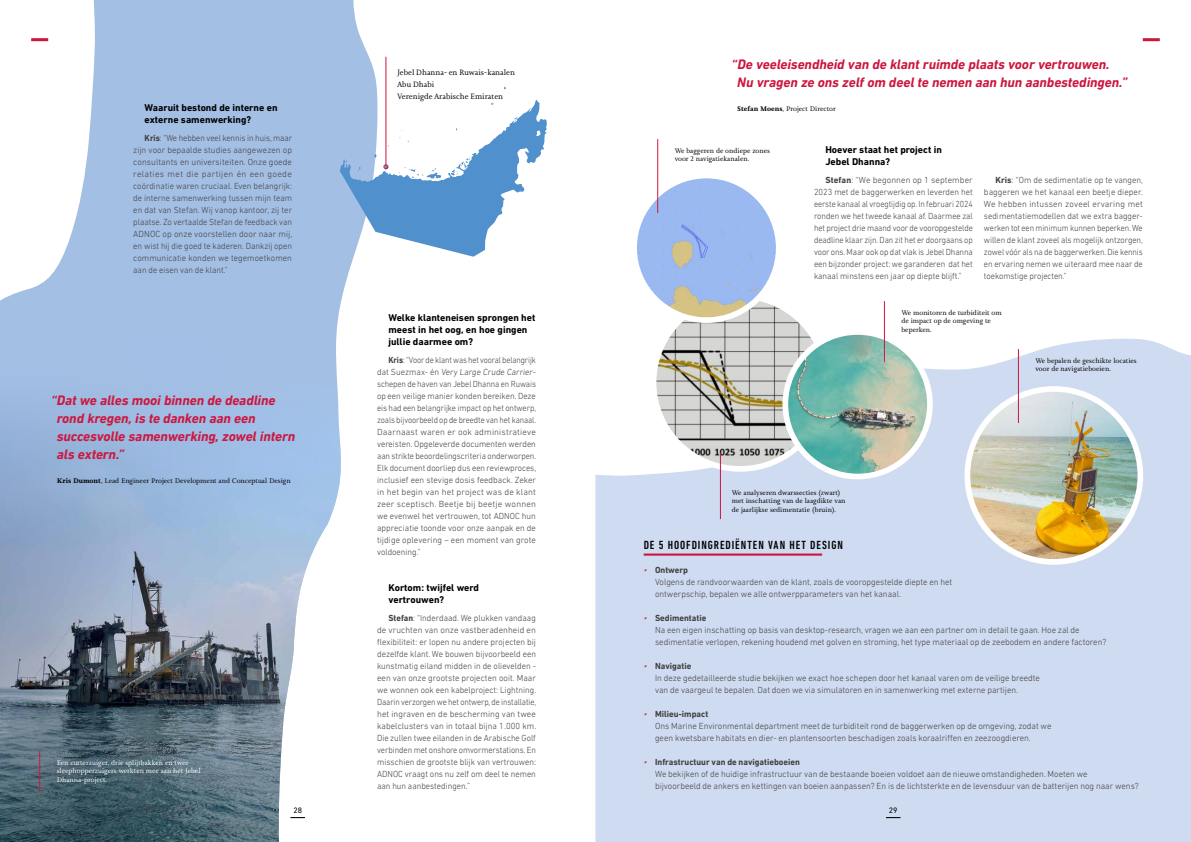
<style>
.page{position:relative;width:1191px;height:842px;background:#fff}
.page>*{position:absolute;margin:0;border:0;box-sizing:border-box;transform-origin:0 0}
.t1{font:italic 700 14px/18px "DIN Next LT Pro";letter-spacing:-.005em;color:#cd163f}
.t2{font:500 condensed 12px "DIN Next LT Pro";letter-spacing:.075em;color:#000}
.t3{font:700 10px/12px "DIN Next LT Pro";color:#000}
.t4{font:300 9px/12px "DIN Next LT Pro";color:#414042}
.t5{font:300 9px/12px "DIN Next LT Pro";color:#414042;text-align:justify;scale:.9 1}
.t6{font:300 9px/12px "DIN Next LT Pro";color:#414042;text-align:justify;scale:.96 1}
.t7{font:300 9px/12px "DIN Next LT Pro";color:#414042;text-align:justify;scale:.93 1}
.t8{font:8px/12px "Joanna Nova";color:#000}
.t9{font:8px "DIN Next LT Pro";color:#000101}
.t10{font:7px/8.4px "Joanna Nova";color:#000}
.t11{font:7px/8.4px "Joanna Nova";color:#fff}
.s1{font-weight:700}
.s2{color:#d1394a}
</style>
<div class="page">
<div style="left:595px;top:339px;width:596px;height:503px;background:#cfdbf0"></div>
<svg style="left:0;top:0;width:377px;height:350px;fill:#a4bfe4"></svg>
<img style="left:0;top:350px;width:341px;height:492px">
<hr style="left:643px;top:553px;width:179px;height:3px;background:#cd163f">
<img style="left:653px;top:301px;width:172px;height:168px">
<div style="left:650px;top:293px;width:179px;height:179px;border:6px solid #fff;border-radius:50%"></div>
<img style="left:785px;top:332px;width:145px;height:144px;border-radius:72px">
<div style="left:782px;top:329px;width:150px;height:150px;border:6px solid #fff;border-radius:50%"></div>
<img style="left:634px;top:176px;width:144px;height:144px;border-radius:72px">
<div style="left:631px;top:173px;width:150px;height:150px;border:6px solid #fff;border-radius:50%"></div>
<img style="left:967px;top:389px;width:173px;height:173px;border-radius:86px">
<div style="left:964px;top:386px;width:179px;height:179px;border:6px solid #fff;border-radius:50%"></div>
<hr style="left:386px;top:57px;width:1px;height:108px;background:#cd163f">
<svg style="left:340px;top:99px;width:207px;height:158px"></svg>
<hr style="left:1018px;top:349px;width:1px;height:74px;background:#cd163f">
<hr style="left:884px;top:301px;width:1px;height:61px;background:#cd163f">
<hr style="left:720px;top:453px;width:1px;height:66px;background:#cd163f">
<hr style="left:657px;top:139px;width:1px;height:74px;background:#cd163f">
<hr style="left:39px;top:751px;width:1px;height:41px;background:#cd163f">
<hr style="left:1142px;top:38px;width:17px;height:3px;background:#cd163f">
<hr style="left:31px;top:38px;width:17px;height:3px;background:#cd163f">
<svg style="left:290px;top:817px;width:15px;height:1px"></svg>
<svg style="left:886px;top:817px;width:14px;height:1px"></svg>
<p class="t3" style="left:145px;top:101px;width:134px">Waaruit bestond de interne en externe samenwerking?</p>
<p class="t7" style="left:133px;top:132px;width:172px;text-indent:11px"><span class="s1">Kris</span>: “We hebben veel kennis in huis, maar zijn voor bepaalde studies aangewezen op consultants en universiteiten. Onze goede relaties met die partijen én een goede coördinatie waren cruciaal. Even belangrijk: de interne samenwerking tussen mijn team en dat van Stefan. Wij vanop kantoor, zij ter plaatse. Zo vertaalde Stefan de feedback van ADNOC op onze voorstellen door naar mij, en wist hij die goed te kaderen. Dankzij open communicatie konden we tegemoetkomen aan de eisen van de klant.”</p>
<h1 class="t1" style="left:57px;top:391px;width:240px;text-indent:-6px">“Dat we alles mooi binnen de deadline rond kregen, is te danken aan een succesvolle samenwerking, zowel intern als extern.”</h1>
<p class="t10" style="left:57px;top:476px;width:235px"><span class="s1">Kris Dumont</span>, Lead Engineer Project Development and Conceptual Design</p>
<p class="t11" style="left:57px;top:758px;width:145px">Een cutterzuiger, drie splijtbakken en twee sleephopperzuigers werkten mee aan het Jebel<br>Dhanna-project.</p>
<p class="t8" style="left:397px;top:66px;width:119px">Jebel Dhanna- en Ruwais-kanalen<br>Abu Dhabi<br>Verenigde Arabische Emiraten</p>
<p class="t3" style="left:388px;top:311px;width:148px">Welke klanteneisen sprongen het meest in het oog, en hoe gingen jullie daarmee om?</p>
<p class="t5" style="left:377px;top:354px;width:178px;text-indent:11px"><span class="s1">Kris</span>: “Voor de klant was het vooral belangrijk dat Suezmax- én Very Large Crude Carrier&shy;schepen de haven van Jebel Dhanna en Ruwais op een veilige manier konden bereiken. Deze eis had een belangrijke impact op het ontwerp, zoals bijvoorbeeld op de breedte van het kanaal.<br>Daarnaast waren er ook administratieve vereisten. Opgeleverde documenten werden aan strikte beoordelingscriteria onderworpen.<br>Elk document doorliep dus een reviewproces, inclusief een stevige dosis feedback. Zeker in het begin van het project was de klant zeer sceptisch. Beetje bij beetje wonnen we evenwel het vertrouwen, tot ADNOC hun appreciatie toonde voor onze aanpak en de tijdige oplevering – een moment van grote voldoening.”</p>
<p class="t3" style="left:388px;top:581px;width:92px">Kortom: twijfel werd vertrouwen?</p>
<p class="t6" style="left:377px;top:612px;width:167px;text-indent:11px"><span class="s1">Stefan</span>: “Inderdaad. We plukken vandaag de vruchten van onze vastberadenheid en flexibiliteit: er lopen nu andere projecten bij dezelfde klant. We bouwen bijvoorbeeld een kunstmatig eiland midden in de olievelden - een van onze grootste projecten ooit. Maar we wonnen ook een kabelproject: Lightning.<br>Daarin verzorgen we het ontwerp, de installatie, het ingraven en de bescherming van twee kabelclusters van in totaal bijna 1.000 km.<br>Die zullen twee eilanden in de Arabische Golf verbinden met onshore omvormerstations. En misschien de grootste blijk van vertrouwen:<br>ADNOC vraagt ons nu zelf om deel te nemen aan hun aanbestedingen.”</p>
<h1 class="t1" style="left:737px;top:55px;width:391px;text-indent:-6px">“De veeleisendheid van de klant ruimde plaats voor vertrouwen.<br>Nu vragen ze ons zelf om deel te nemen aan hun aanbestedingen.”</h1>
<p class="t10" style="left:737px;top:104px;width:100px"><span class="s1">Stefan Moens</span>, Project Director</p>
<p class="t3" style="left:825px;top:143px;width:118px">Hoever staat het project in<br>Jebel Dhanna?</p>
<p class="t4" style="left:814px;top:174px;width:160px;text-align:justify;text-indent:11px"><span class="s1">Stefan</span>: “We begonnen op 1 september 2023 met de baggerwerken en leverden het eerste kanaal al vroegtijdig op. In februari 2024 ronden we het tweede kanaal af. Daarmee zal het project drie maand voor de vooropgestelde deadline klaar zijn. Dan zit het er doorgaans op voor ons. Maar ook op dat vlak is Jebel Dhanna een bijzonder project: we garanderen dat het kanaal minstens een jaar op diepte blijft.”</p>
<p class="t4" style="left:984px;top:174px;width:160px;text-align:justify;text-indent:11px"><span class="s1">Kris</span>: “Om de sedimentatie op te vangen, baggeren we het kanaal een beetje dieper.<br>We hebben intussen zoveel ervaring met sedimentatiemodellen dat we extra bagger&shy;werken tot een minimum kunnen beperken. We willen de klant zoveel als mogelijk ontzorgen, zowel vóór als na de baggerwerken. Die kennis en ervaring nemen we uiteraard mee naar de toekomstige projecten.”</p>
<p class="t10" style="left:674px;top:146px;width:97px">We baggeren de ondiepe zones voor 2 navigatiekanalen.</p>
<p class="t10" style="left:732px;top:488px;width:115px">We analyseren dwarssecties (zwart) met inschatting van de laagdikte van de jaarlijkse sedimentatie (bruin).</p>
<p class="t10" style="left:901px;top:308px;width:102px">We monitoren de turbiditeit om de impact op de omgeving te beperken.</p>
<p class="t10" style="left:1035px;top:356px;width:103px">We bepalen de geschikte locaties voor de navigatieboeien.</p>
<h2 class="t2" style="left:643px;top:538px;width:201px">DE 5 HOOFDINGREDIËNTEN VAN HET DESIGN</h2>
<p class="t4" style="left:655px;top:564px;width:299px;text-indent:-11px"><span class="s2">•</span> <span class="s1">Ontwerp<br></span>Volgens de randvoorwaarden van de klant, zoals de vooropgestelde diepte en het ontwerpschip, bepalen we alle ontwerpparameters van het kanaal.</p>
<p class="t4" style="left:655px;top:612px;width:453px;text-indent:-11px"><span class="s2">•</span> <span class="s1">Sedimentatie<br></span>Na een eigen inschatting op basis van desktop-research, vragen we aan een partner om in detail te gaan. Hoe zal de sedimentatie verlopen, rekening houdend met golven en stroming, het type materiaal op de zeebodem en andere factoren?</p>
<p class="t4" style="left:655px;top:660px;width:386px;text-indent:-11px"><span class="s2">•</span> <span class="s1">Navigatie<br></span>In deze gedetailleerde studie bekijken we exact hoe schepen door het kanaal varen om de veilige breedte van de vaargeul te bepalen. Dat doen we via simulatoren en in samenwerking met externe partijen.</p>
<p class="t4" style="left:655px;top:708px;width:398px;text-indent:-11px"><span class="s2">•</span> <span class="s1">Milieu-impact<br></span>Ons Marine Environmental department meet de turbiditeit rond de baggerwerken op de omgeving, zodat we geen kwetsbare habitats en dier- en plantensoorten beschadigen zoals koraalriffen en zeezoogdieren.</p>
<p class="t4" style="left:655px;top:756px;width:485px;text-indent:-11px"><span class="s2">•</span> <span class="s1">Infrastructuur van de navigatieboeien<br></span>We bekijken of de huidige infrastructuur van de bestaande boeien voldoet aan de nieuwe omstandigheden. Moeten we<br>bijvoorbeeld de ankers en kettingen van boeien aanpassen? En is de lichtsterkte en de levensduur van de batterijen nog naar wens?</p>
<p class="t9" style="left:293px;top:805px;width:10px">28</p>
<p class="t9" style="left:889px;top:805px;width:10px">29</p>
</div>
